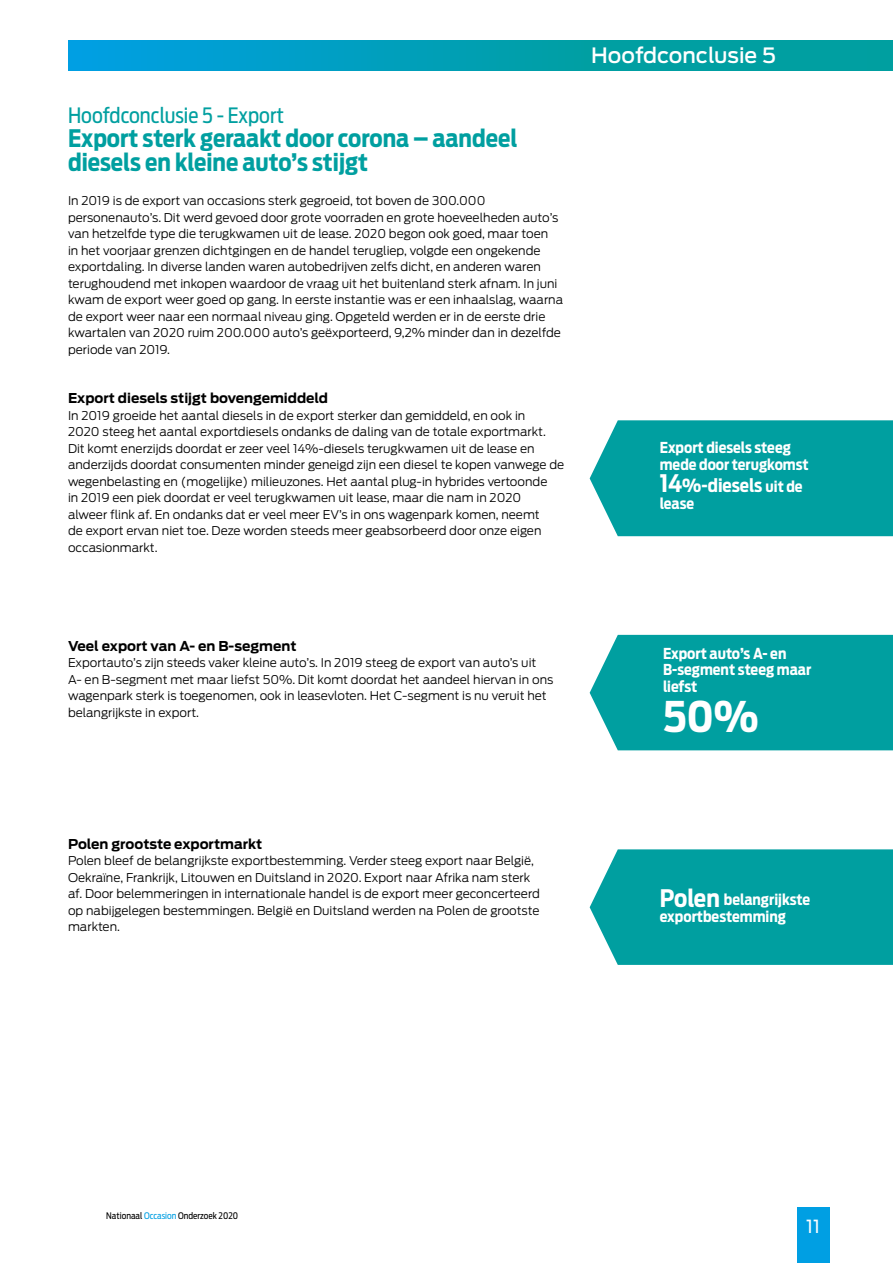
<style>
.page{position:relative;width:893px;height:1263px;background:#fff}
.page>*{position:absolute;margin:0;border:0;box-sizing:border-box;transform-origin:0 0}
.t1{font:700 42px "Antenna Cond";color:#fff}
.t2{font:700 24px/24px "Antenna Cond";color:#009fa0}
.t3{font:21px "Antenna Cond";color:#009fa0}
.t4{font:500 21px "Antenna";color:#fff}
.t5{font:700 18px "Antenna Cond";color:#fff}
.t6{font:18px "Antenna";color:#fff}
.t7{font:700 15px/16.5px "Antenna Cond";color:#fff}
.t8{font:700 13.5px "Antenna";color:#000}
.t9{font:300 12px/16.5px "Antenna";color:#000}
.t10{font:9px "Antenna Cond";color:#000}
.s1{font-size:24px}
.s2{font-size:15px}
.s3{color:#009fe3}
</style>
<div class="page">
<div style="left:68px;top:41px;width:825px;height:30px;background:linear-gradient(to right,#009fdc,#009f92)"></div>
<div style="left:797px;top:1208px;width:32px;height:55px;background:#009fe3"></div>
<div style="left:590px;top:635px;width:303px;height:115px;background:#009fa0"></div>
<div style="left:590px;top:849px;width:303px;height:116px;background:#009fa0"></div>
<div style="left:590px;top:420px;width:303px;height:116px;background:#009fa0"></div>
<h3 class="t3" style="left:68px;top:103px;width:218px">Hoofdconclusie 5 - Export</h3>
<h2 class="t2" style="left:68px;top:126px;width:451px">Export sterk geraakt door corona – aandeel diesels en kleine auto’s stijgt</h2>
<p class="t9" style="left:68px;top:193px;width:497px">In 2019 is de export van occasions sterk gegroeid, tot boven de 300.000 personenauto’s. Dit werd gevoed door grote voorraden en grote hoeveelheden auto’s van hetzelfde type die terugkwamen uit de lease. 2020 begon ook goed, maar toen<br>in het voorjaar grenzen dichtgingen en de handel terugliep, volgde een ongekende exportdaling. In diverse landen waren autobedrijven zelfs dicht, en anderen waren terughoudend met inkopen waardoor de vraag uit het buitenland sterk afnam. In juni kwam de export weer goed op gang. In eerste instantie was er een inhaalslag, waarna de export weer naar een normaal niveau ging. Opgeteld werden er in de eerste drie kwartalen van 2020 ruim 200.000 auto’s geëxporteerd, 9,2% minder dan in dezelfde periode van 2019.</p>
<p class="t8" style="left:68px;top:390px;width:262px">Export diesels stijgt bovengemiddeld</p>
<p class="t9" style="left:68px;top:407px;width:498px">In 2019 groeide het aantal diesels in de export sterker dan gemiddeld, en ook in<br>2020 steeg het aantal exportdiesels ondanks de daling van de totale exportmarkt.<br>Dit komt enerzijds doordat er zeer veel 14%-diesels terugkwamen uit de lease en anderzijds doordat consumenten minder geneigd zijn een diesel te kopen vanwege de wegenbelasting en (mogelijke) milieuzones. Het aantal plug-in hybrides vertoonde<br>in 2019 een piek doordat er veel terugkwamen uit lease, maar die nam in 2020<br>alweer flink af. En ondanks dat er veel meer EV’s in ons wagenpark komen, neemt<br>de export ervan niet toe. Deze worden steeds meer geabsorbeerd door onze eigen occasionmarkt.</p>
<h3 class="t4" style="left:591px;top:43px;width:186px">Hoofdconclusie 5</h3>
<p class="t7" style="left:660px;top:440px;width:150px">Export diesels steeg mede door terugkomst</p>
<h3 class="t5" style="left:660px;top:475px;width:144px"><span class="s1">14</span>%-diesels <span class="s2">uit de</span></h3>
<p class="t7" style="left:660px;top:495px;width:36px">lease</p>
<p class="t8" style="left:68px;top:638px;width:230px">Veel export van A- en B-segment</p>
<p class="t9" style="left:68px;top:655px;width:487px">Exportauto’s zijn steeds vaker kleine auto’s. In 2019 steeg de export van auto’s uit<br>A- en B-segment met maar liefst 50%. Dit komt doordat het aandeel hiervan in ons wagenpark sterk is toegenomen, ook in leasevloten. Het C-segment is nu veruit het belangrijkste in export.</p>
<p class="t7" style="left:663px;top:645px;width:150px">Export auto’s A- en<br>B-segment steeg maar liefst</p>
<h1 class="t1" style="left:663px;top:692px;width:97px">50%</h1>
<p class="t8" style="left:68px;top:836px;width:196px">Polen grootste exportmarkt</p>
<p class="t9" style="left:68px;top:853px;width:473px">Polen bleef de belangrijkste exportbestemming. Verder steeg export naar België, Oekraïne, Frankrijk, Litouwen en Duitsland in 2020. Export naar Afrika nam sterk af. Door belemmeringen in internationale handel is de export meer geconcerteerd op nabijgelegen bestemmingen. België en Duitsland werden na Polen de grootste markten.</p>
<p class="t7" style="left:660px;top:892px;width:152px"><span class="s1">Polen</span> belangrijkste exportbestemming</p>
<p class="t10" style="left:106px;top:1210px;width:133px">Nationaal <span class="s3">Occasion</span> Onderzoek 2020</p>
<h3 class="t6" style="left:806px;top:1216px;width:15px">11</h3>
</div>
